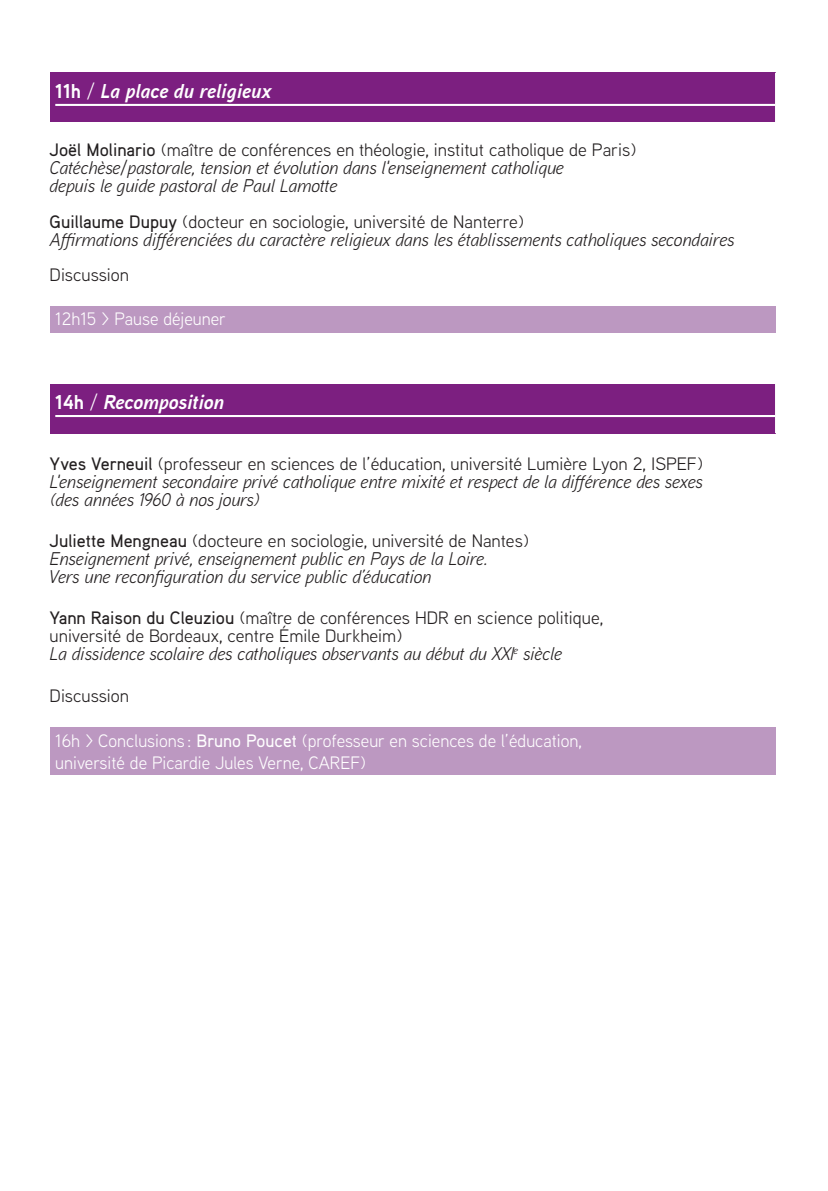
<style>
.page{position:relative;width:828px;height:1191px;background:#fff}
.page>*{position:absolute;margin:0;border:0;box-sizing:border-box;transform-origin:0 0}
.t1{font:italic 700 20px "Aaux Next";color:#fff}
.t2{font:italic 18.4px/18px "Aaux Next";color:#231f20}
.t3{font:18px/18px "Aaux Next";color:#231f20}
.t4{font:18px/21.6px "Aaux Next";color:#fff}
.s1{font-style:normal}
.s2{font-weight:400;font-style:normal}
.s3{font-family:"Aaux";font-weight:500}
</style>
<div class="page">
<div style="left:50px;top:73px;width:725px;height:49px;background:#7c1f80"></div>
<hr style="left:55px;top:104px;width:720px;height:2px;background:#fff">
<div style="left:50px;top:306px;width:725px;height:26px;background:#bc98c1"></div>
<div style="left:50px;top:384px;width:725px;height:49px;background:#7c1f80"></div>
<hr style="left:55px;top:415px;width:720px;height:2px;background:#fff">
<div style="left:50px;top:727px;width:725px;height:47px;background:#bc98c1"></div>
<p class="t1" style="left:55px;top:77px;width:217px"><span class="s1">11h</span> <span class="s2">/</span> La place du religieux</p>
<p class="t3" style="left:50px;top:140px;width:588px"><span class="s3">Joël Molinario</span> (maître de conférences en théologie, institut catholique de Paris)</p>
<p class="t2" style="left:50px;top:158px;width:516px">Catéchèse/pastorale, tension et évolution dans l'enseignement catholique depuis le guide pastoral de Paul Lamotte</p>
<p class="t3" style="left:50px;top:212px;width:476px"><span class="s3">Guillaume Dupuy</span> (docteur en sociologie, université de Nanterre)</p>
<p class="t2" style="left:50px;top:230px;width:686px">Affirmations différenciées du caractère religieux dans les établissements catholiques secondaires</p>
<p class="t3" style="left:50px;top:265px;width:81px">Discussion</p>
<p class="t4" style="left:55px;top:307px;width:172px">12h15 &gt; Pause déjeuner</p>
<p class="t1" style="left:55px;top:388px;width:170px"><span class="s1">14h</span> <span class="s2">/</span> Recomposition</p>
<p class="t3" style="left:50px;top:454px;width:655px"><span class="s3">Yves Verneuil</span> (professeur en sciences de l’éducation, université Lumière Lyon 2, ISPEF)</p>
<p class="t2" style="left:50px;top:472px;width:655px">L'enseignement secondaire privé catholique entre mixité et respect de la différence des sexes (des années 1960 à nos jours)</p>
<p class="t3" style="left:50px;top:531px;width:481px"><span class="s3">Juliette Mengneau</span> (docteure en sociologie, université de Nantes)</p>
<p class="t2" style="left:50px;top:549px;width:439px">Enseignement privé, enseignement public en Pays de la Loire.<br>Vers une reconfiguration du service public d’éducation</p>
<p class="t3" style="left:50px;top:608px;width:555px"><span class="s3">Yann Raison du Cleuziou</span> (maître de conférences HDR en science politique, université de Bordeaux, centre Émile Durkheim)</p>
<p class="t2" style="left:50px;top:644px;width:514px">La dissidence scolaire des catholiques observants au début du XXI<sup>e</sup> siècle</p>
<p class="t3" style="left:50px;top:686px;width:81px">Discussion</p>
<p class="t4" style="left:55px;top:729px;width:528px">16h &gt; Conclusions : <span class="s3">Bruno Poucet</span> (professeur en sciences de l’éducation, université de Picardie Jules Verne, CAREF)</p>
</div>
